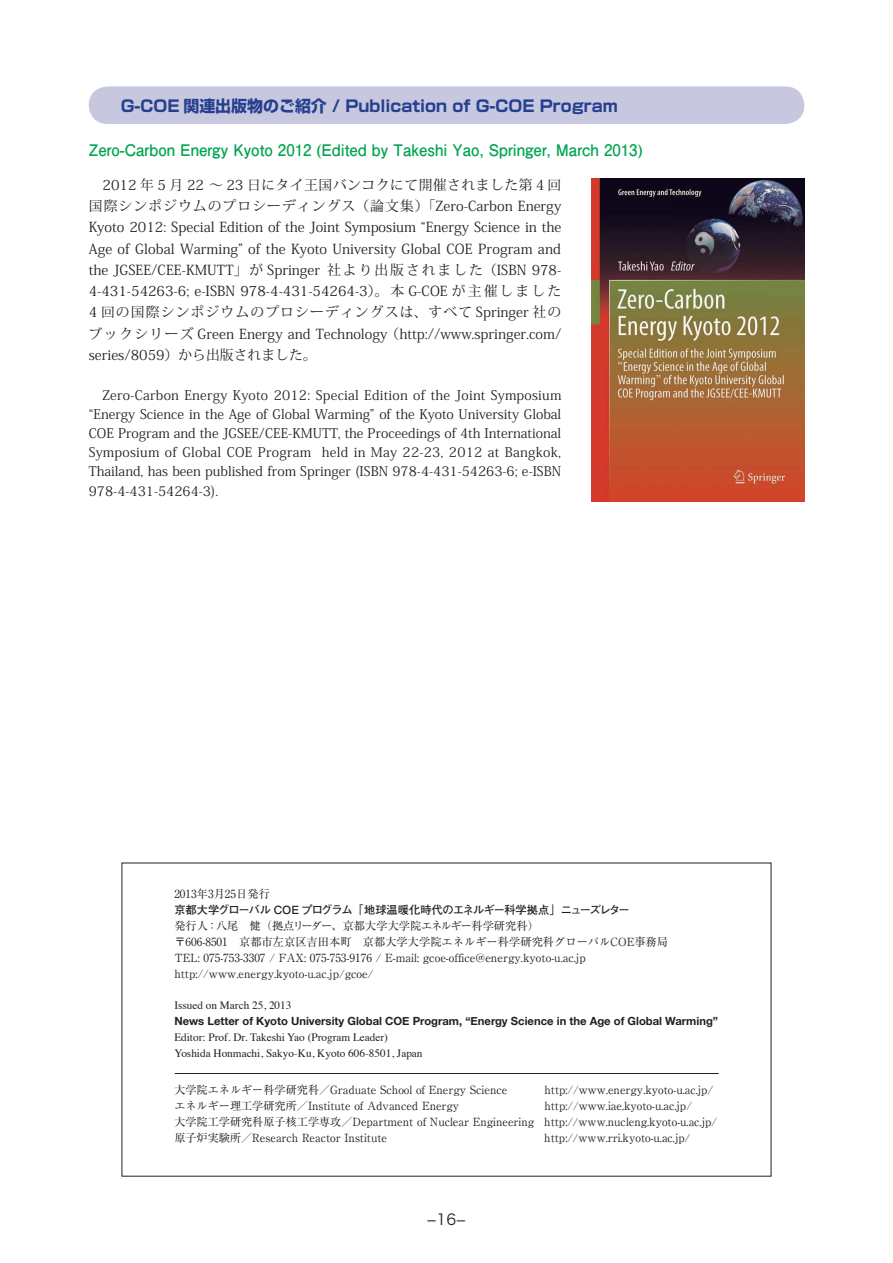
<style>
.page{position:relative;width:893px;height:1263px;background:#fff}
.page>*{position:absolute;margin:0;border:0;box-sizing:border-box;transform-origin:0 0}
.t1{font:700 15.9px "Futo Go B101 Pro";color:#00a54f;scale:.95 1}
.t2{font:700 15.9px "Shin Go Pro";color:#253f8e}
.t3{font:15px "Hira Kaku Pro W3";color:#231f20}
.t4{font:13.8px/21.3px "Koz Min Pro";color:#231f20;text-align:justify}
.t5{font:13.35px/19.2px "Koz Min Pro";color:#231f20;text-align:justify}
.t6{font:11.25px/15.9px "Ryumin Pro";color:#231f20}
.t7{font:11.25px/15.9px "Times";color:#231f20}
.t8{font:700 11.25px "Helvetica Neue";color:#231f20}
.t9{font:700 11.25px "Futo Go B101 Pro";letter-spacing:-.065em;color:#231f20}
</style>
<div class="page">
<hr style="left:175px;top:1073px;width:544px;height:1px;background:#231f20">
<div style="left:89px;top:86px;width:715px;height:38px;background:#c7c7e0;border-radius:19px"></div>
<img style="left:592px;top:179px;width:212px;height:323px">
<h1 class="t2" style="left:89px;top:94px;width:530px">　　G-COE 関連出版物のご紹介 / Publication of G-COE Program</h1>
<h1 class="t1" style="left:89px;top:137px;width:584px">Zero-Carbon Energy Kyoto 2012 (Edited by Takeshi Yao, Springer, March 2013)</h1>
<p class="t4" style="left:89px;top:174px;width:474px">　2012 年 5 月 22 ～ 23 日にタイ王国バンコクにて開催されました第４回国際シンポジウムのプロシーディングス（論文集）「Zero-Carbon Energy Kyoto 2012: Special Edition of the Joint Symposium “Energy Science in the Age of Global Warming” of the Kyoto University Global COE Program and the JGSEE/CEE-KMUTT」が Springer 社より出版されました（ISBN 978- 4-431-54263-6; e-ISBN 978-4-431-54264-3）。本 G-COE が主催しました4 回の国際シンポジウムのプロシーディングスは、すべて Springer 社のブックシリーズ Green Energy and Technology （http://www.springer.com/ series/8059）から出版されました。</p>
<p class="t5" style="left:89px;top:385px;width:474px">　Zero-Carbon Energy Kyoto 2012: Special Edition of the Joint Symposium “Energy Science in the Age of Global Warming” of the Kyoto University Global COE Program and the JGSEE/CEE-KMUTT, the Proceedings of 4th International Symposium of Global COE Program held in May 22-23, 2012 at Bangkok, Thailand, has been published from Springer (ISBN 978-4-431-54263-6; e-ISBN 978-4-431-54264-3).</p>
<p class="t6" style="left:174px;top:885px;width:97px">2013年3月25日発行</p>
<p class="t9" style="left:174px;top:901px;width:457px">京都大学グローバル COE プログラム「地球温暖化時代のエネルギー科学拠点」ニューズレター</p>
<p class="t6" style="left:174px;top:917px;width:495px">発行人：八尾　健（拠点リーダー、京都大学大学院エネルギー科学研究科）<br>〒606-8501　京都市左京区吉田本町　京都大学大学院エネルギー科学研究科グローバルCOE事務局TEL: 075-753-3307 / FAX: 075-753-9176 / E-mail: gcoe-office@energy.kyoto-u.ac.jp http://www.energy.kyoto-u.ac.jp/gcoe/</p>
<p class="t7" style="left:174px;top:996px;width:119px">Issued on March 25, 2013</p>
<p class="t8" style="left:174px;top:1014px;width:545px">News Letter of Kyoto University Global COE Program, “Energy Science in the Age of Global Warming”</p>
<p class="t7" style="left:174px;top:1028px;width:250px">Editor: Prof. Dr. Takeshi Yao (Program Leader)<br>Yoshida Honmachi, Sakyo-Ku, Kyoto 606-8501, Japan</p>
<p class="t6" style="left:174px;top:1081px;width:357px">大学院エネルギー科学研究科／Graduate School of Energy Science　　</p>
<p class="t6" style="left:545px;top:1081px;width:170px">http://www.energy.kyoto-u.ac.jp/</p>
<p class="t6" style="left:174px;top:1097px;width:309px">エネルギー理工学研究所／Institute of Advanced Energy　　</p>
<p class="t6" style="left:174px;top:1097px;width:544px;text-indent:370px">http://www.iae.kyoto-u.ac.jp/<br>大学院工学研究科原子核工学専攻／Department of Nuclear Engineering http://www.nucleng.kyoto-u.ac.jp/原子炉実験所／Research Reactor Institute 　</p>
<p class="t6" style="left:544px;top:1129px;width:148px">http://www.rri.kyoto-u.ac.jp/</p>
<h2 class="t3" style="left:427px;top:1206px;width:41px">−16−</h2>
</div>
